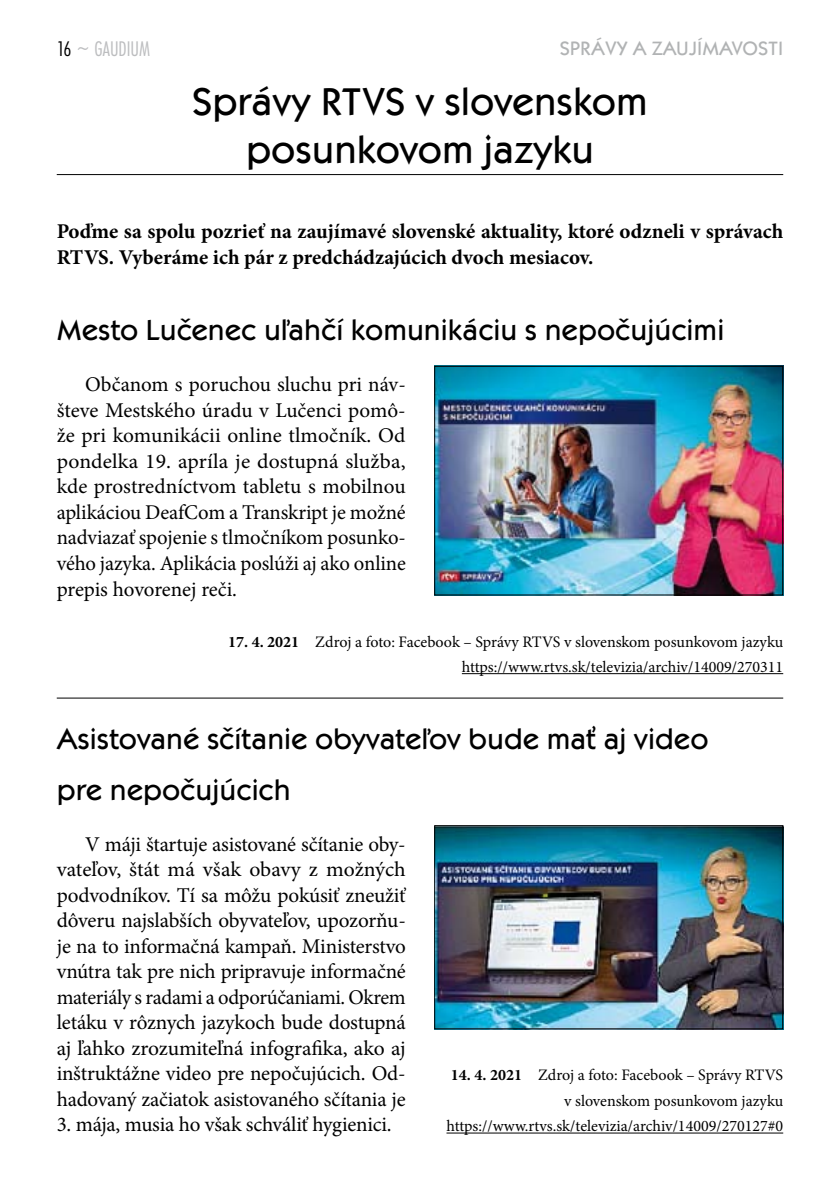
<style>
.page{position:relative;width:840px;height:1191px;background:#fff}
.page>*{position:absolute;margin:0;border:0;box-sizing:border-box;transform-origin:0 0}
.t1{font:500 40px/48px "Kabel Itc TEE";letter-spacing:-.01em;color:#000}
.t2{font:500 30px/51px "Kabel Itc TEE";color:#000}
.t3{font:22px "Futura TEE Ligh Cond";color:#bcbdbf}
.t4{font:21px/25.6px "Minion Pro";letter-spacing:-.01em;color:#000;text-align:justify}
.t5{font:700 21px/25.6px "Minion Pro";color:#000}
.t6{font:500 20px "Kabel Itc TEE";color:#b1b3b4}
.t7{font:16px/25.6px "Minion Pro";color:#000;text-align:right}
.s1{color:#000}
.s2{font-weight:700}
</style>
<div class="page">
<hr style="left:57px;top:174px;width:725px;height:1px;background:#000">
<hr style="left:446px;top:1132px;width:336px;height:1px;background:#000">
<img style="left:436px;top:368px;width:344px;height:225px">
<div style="left:434px;top:366px;width:348px;height:229px;border:1px solid #000"></div>
<img style="left:436px;top:827px;width:344px;height:200px">
<div style="left:434px;top:825px;width:348px;height:204px;border:1px solid #000"></div>
<hr style="left:461px;top:673px;width:321px;height:1px;background:#000">
<hr style="left:57px;top:697px;width:725px;height:1px;background:#000">
<p class="t3" style="left:57px;top:36px;width:95px"><span class="s1">16</span> ~ GAUDIUM</p>
<p class="t6" style="left:559px;top:36px;width:225px">Sp rávy a zauj ímavosti</p>
<h1 class="t1" style="left:192px;top:78px;width:150px">Správy RTVS</h1>
<h1 class="t1" style="left:246px;top:78px;width:403px;text-indent:169px">v slovenskom posunkovom jazyku</h1>
<p class="t5" style="left:57px;top:218px;width:727px">Poďme sa spolu pozrieť na zaujímavé slovenské aktuality, ktoré odzneli v správach<br>RTVS. Vyberáme ich pár z predchádzajúcich dvoch mesiacov.</p>
<h2 class="t2" style="left:57px;top:305px;width:668px">Mesto Lučenec uľahčí komunikáciu s nepočujúcimi</h2>
<p class="t4" style="left:57px;top:372px;width:350px;text-indent:28px">Občanom s poruchou sluchu pri náv&shy;števe Mestského úradu v Lučenci pomô&shy;že pri komunikácii online tlmočník. Od pondelka 19. apríla je dostupná služba, kde prostredníctvom tabletu s mobilnou aplikáciou DeafCom a Transkript je možné nadviazať spojenie s tlmočníkom posunko&shy;vého jazyka. Aplikácia poslúži aj ako online prepis hovorenej reči.</p>
<p class="t7" style="left:228px;top:628px;width:556px"><span class="s2">17. 4. 2021</span> Zdroj a foto: Facebook – Správy RTVS v slovenskom posunkovom jazyku https://www.rtvs.sk/televizia/archiv/14009/270311</p>
<h2 class="t2" style="left:57px;top:713px;width:653px">Asistované sčítanie obyvateľov bude mať aj video pre nepočujúcich</h2>
<p class="t4" style="left:57px;top:831px;width:350px;text-indent:28px">V máji štartuje asistované sčítanie oby&shy;vateľov, štát má však obavy z možných podvodníkov. Tí sa môžu pokúsiť zneužiť dôveru najslabších obyvateľov, upozorňu&shy;je na to informačná kampaň. Ministerstvo vnútra tak pre nich pripravuje informačné materiály s radami a odporúčaniami. Okrem letáku v rôznych jazykoch bude dostupná aj ľahko zrozumiteľná infografika, ako aj inštruktážne video pre nepočujúcich. Od&shy;hadovaný začiatok asistovaného sčítania je</p>
<p class="t4" style="left:57px;top:1112px;width:336px">3. mája, musia ho však schváliť hygienici.</p>
<p class="t7" style="left:446px;top:1062px;width:338px"><span class="s2">14. 4. 2021</span> Zdroj a foto: Facebook – Správy RTVS v slovenskom posunkovom jazyku https://www.rtvs.sk/televizia/archiv/14009/270127#0</p>
</div>
